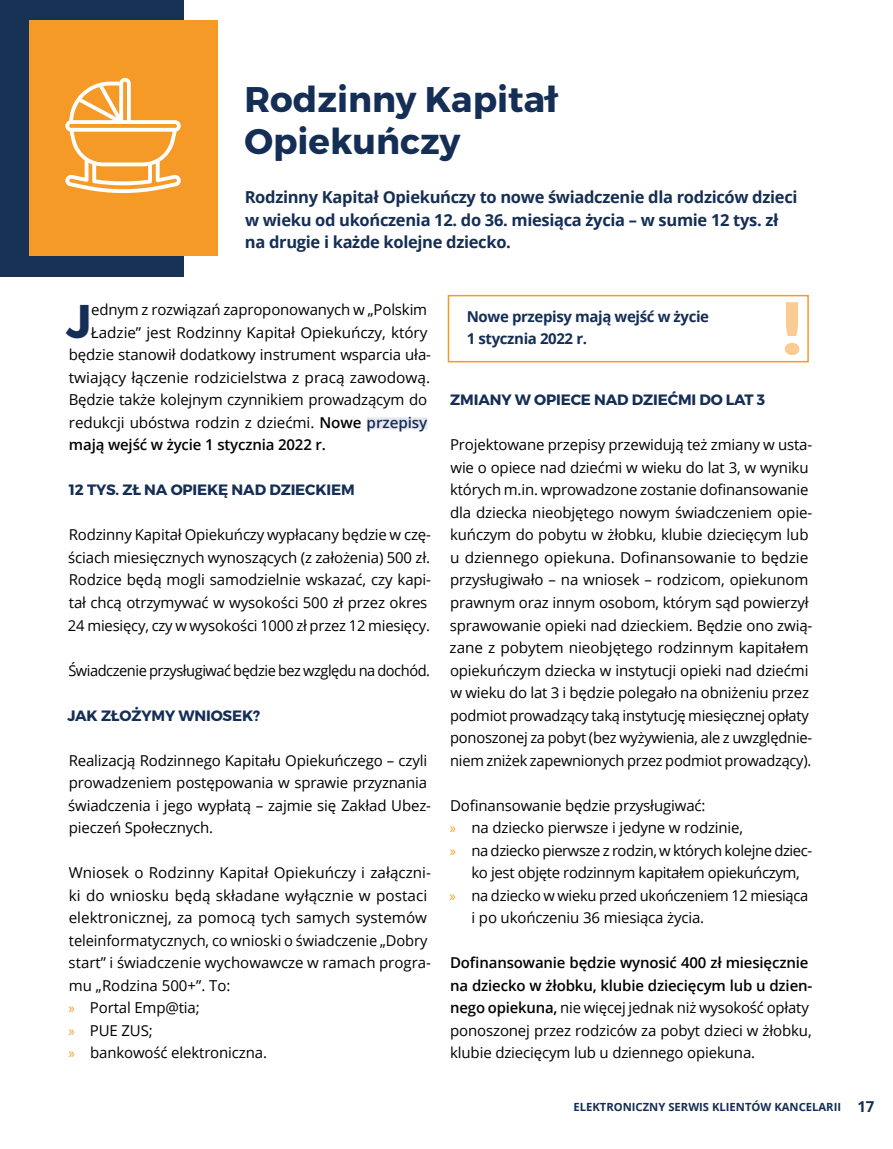
<style>
.page{position:relative;width:893px;height:1149px;background:#fff}
.page>*{position:absolute;margin:0;border:0;box-sizing:border-box;transform-origin:0 0}
.t1{font:47.1px "Trueno Bd";color:#152e55}
.t2{font:35.7px/42px "Trueno Bd";color:#152e55}
.t3{font:700 16.5px/22.5px "Open Sans";letter-spacing:-.02em;color:#152e55}
.t4{font:15px/22.5px "Open Sans";letter-spacing:-.01em;color:#000}
.t5{font:15px "Open Sans";letter-spacing:-.03em;color:#000}
.t6{font:15px "Trueno Bd";letter-spacing:-.01em;color:#152e55}
.t7{font:700 15px/22.5px "Open Sans";letter-spacing:-.025em;color:#152e55}
.t8{font:600 15px "Open Sans";letter-spacing:-.01em;color:#000}
.t9{font:700 11.25px "Open Sans";color:#152e55}
.s1{font-weight:600}
.s2{font-weight:600;color:#152e55}
.s3{font-family:"Myriad Pro";color:#f59a27}
.s4{font-size:15px}
</style>
<div class="page">
<svg style="left:785px;top:302px;width:14px;height:53px"></svg>
<div style="left:448px;top:295px;width:361px;height:67px;border:2px solid #f59a27"></div>
<div style="left:0;top:0;width:183px;height:276px;background:#183255"></div>
<div style="left:29px;top:20px;width:189px;height:236px;background:#f59a27"></div>
<div style="left:367px;top:417px;width:60px;height:12px;background:#e8e8ef"></div>
<svg style="left:65px;top:78px;width:116px;height:115px"></svg>
<h2 class="t2" style="left:244px;top:79px;width:314px">Rodzinny Kapitał<br>Opiekuńczy</h2>
<p class="t3" style="left:245px;top:186px;width:554px">Rodzinny Kapitał Opiekuńczy to nowe świadczenie dla rodziców dzieci w wieku od ukończenia 12. do 36. miesiąca życia – w sumie 12 tys. zł na drugie i każde kolejne dziecko.</p>
<h1 class="t1" style="left:66px;top:292px;width:27px">J</h1>
<p class="t4" style="left:91px;top:298px;width:338px">ednym z rozwiązań zaproponowanych w „Polskim</p>
<p class="t4" style="left:91px;top:320px;width:338px">Ładzie” jest Rodzinny Kapitał Opiekuńczy, który</p>
<p class="t4" style="left:69px;top:343px;width:364px">będzie stanowił dodatkowy instrument wsparcia uła-</p>
<p class="t4" style="left:69px;top:365px;width:363px">twiający łączenie rodzicielstwa z pracą zawodową.</p>
<p class="t4" style="left:69px;top:388px;width:360px">Będzie także kolejnym czynnikiem prowadzącym do</p>
<p class="t4" style="left:69px;top:410px;width:360px">redukcji ubóstwa rodzin z dziećmi. <span class="s1">Nowe</span> <span class="s2">przepisy</span></p>
<p class="t8" style="left:69px;top:434px;width:259px">mają wejść w życie 1 stycznia 2022 r.</p>
<p class="t6" style="left:69px;top:480px;width:287px">12 TYS. ZŁ NA OPIEKĘ NAD DZIECKIEM</p>
<p class="t4" style="left:68px;top:523px;width:365px">Rodzinny Kapitał Opiekuńczy wypłacany będzie w czę&shy;ściach miesięcznych wynoszących (z założenia) 500 zł.<br>Rodzice będą mogli samodzielnie wskazać, czy kapi&shy;tał chcą otrzymywać w wysokości 500 zł przez okres 24 miesięcy, czy w wysokości 1000 zł przez 12 miesięcy.</p>
<p class="t5" style="left:68px;top:659px;width:363px">Świadczenie przysługiwać będzie bez względu na dochód.</p>
<p class="t6" style="left:68px;top:705px;width:194px">JAK ZŁOŻYMY WNIOSEK?</p>
<p class="t4" style="left:68px;top:748px;width:364px">Realizacją Rodzinnego Kapitału Opiekuńczego – czyli prowadzeniem postępowania w sprawie przyznania świadczenia i jego wypłatą – zajmie się Zakład Ubez&shy;pieczeń Społecznych.</p>
<p class="t4" style="left:68px;top:860px;width:364px">Wniosek o Rodzinny Kapitał Opiekuńczy i załączni&shy;ki do wniosku będą składane wyłącznie w postaci elektronicznej, za pomocą tych samych systemów teleinformatycznych, co wnioski o świadczenie „Dobry start” i świadczenie wychowawcze w ramach progra&shy;mu „Rodzina 500+”. To:<br><span class="s3">»</span> Portal Emp@tia;<br><span class="s3">»</span> PUE ZUS;<br><span class="s3">»</span> bankowość elektroniczna.</p>
<p class="t7" style="left:467px;top:304px;width:244px">Nowe przepisy mają wejść w życie<br>1 stycznia 2022 r.</p>
<p class="t6" style="left:450px;top:390px;width:316px">ZMIANY W OPIECE NAD DZIEĆMI DO LAT 3</p>
<p class="t4" style="left:450px;top:433px;width:364px">Projektowane przepisy przewidują też zmiany w usta&shy;wie o opiece nad dziećmi w wieku do lat 3, w wyniku których m.in. wprowadzone zostanie dofinansowanie dla dziecka nieobjętego nowym świadczeniem opie&shy;kuńczym do pobytu w żłobku, klubie dziecięcym lub u dziennego opiekuna. Dofinansowanie to będzie przysługiwało – na wniosek – rodzicom, opiekunom prawnym oraz innym osobom, którym sąd powierzył sprawowanie opieki nad dzieckiem. Będzie ono zwią&shy;zane z pobytem nieobjętego rodzinnym kapitałem opiekuńczym dziecka w instytucji opieki nad dziećmi w wieku do lat 3 i będzie polegało na obniżeniu przez podmiot prowadzący taką instytucję miesięcznej opłaty ponoszonej za pobyt (bez wyżywienia, ale z uwzględnie&shy;niem zniżek zapewnionych przez podmiot prowadzący).</p>
<p class="t4" style="left:450px;top:793px;width:257px">Dofinansowanie będzie przysługiwać:</p>
<p class="t4" style="left:450px;top:815px;width:295px"><span class="s3">»</span> na dziecko pierwsze i jedyne w rodzinie,</p>
<p class="t5" style="left:450px;top:839px;width:364px"><span class="s3">»</span> na dziecko pierwsze z rodzin, w których kolejne dziec-</p>
<p class="t4" style="left:471px;top:860px;width:330px">ko jest objęte rodzinnym kapitałem opiekuńczym,</p>
<p class="t4" style="left:450px;top:883px;width:360px"><span class="s3">»</span> na dziecko w wieku przed ukończeniem 12 miesiąca</p>
<p class="t4" style="left:472px;top:905px;width:234px">i po ukończeniu 36 miesiąca życia.</p>
<p class="t4" style="left:450px;top:950px;width:364px"><span class="s1">Dofinansowanie będzie wynosić 400 zł miesięcznie na dziecko w żłobku, klubie dziecięcym lub u dzien&shy;nego opiekuna,</span> nie więcej jednak niż wysokość opłaty ponoszonej przez rodziców za pobyt dzieci w żłobku, klubie dziecięcym lub u dziennego opiekuna.</p>
<p class="t9" style="left:573px;top:1099px;width:303px">ELEKTRONICZNY SERWIS KLIENTÓW KANCELARII <span class="s4">17</span></p>
</div>
